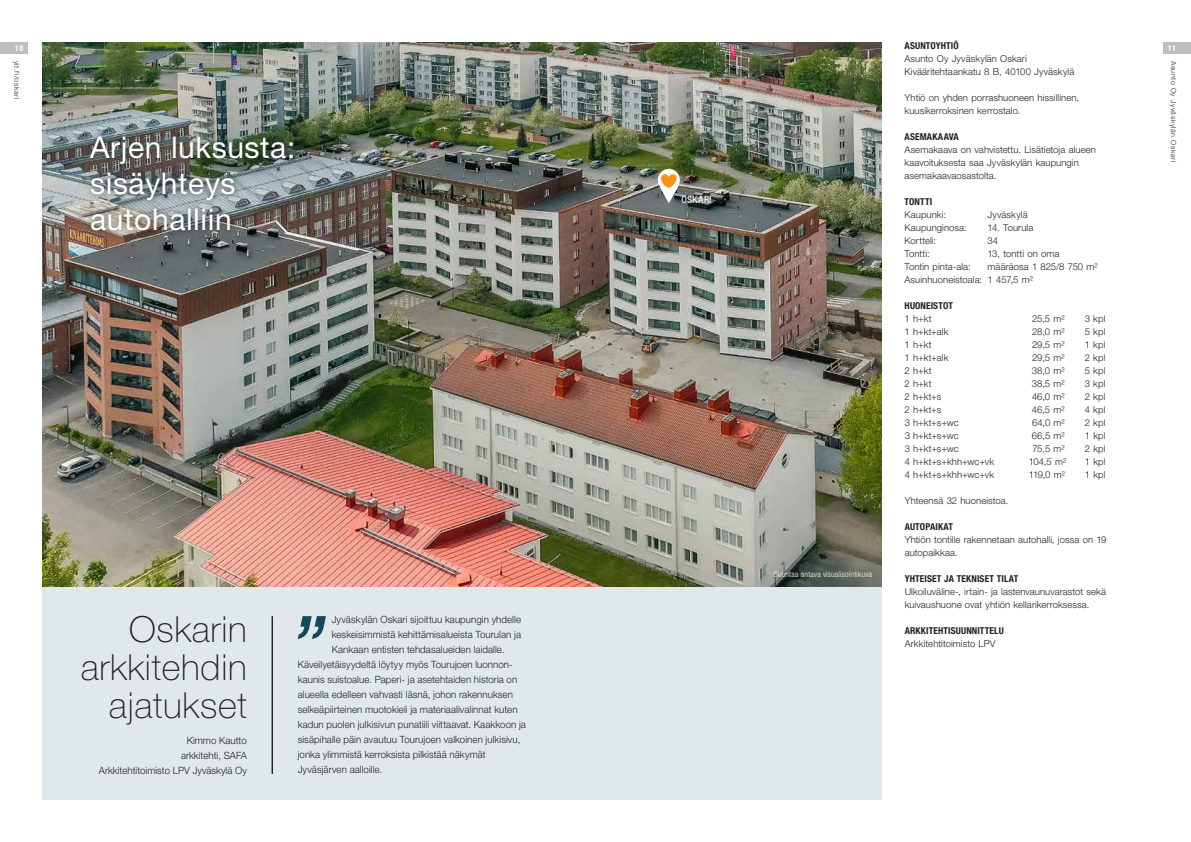
<style>
.page{position:relative;width:1191px;height:842px;background:#fff}
.page>*{position:absolute;margin:0;border:0;box-sizing:border-box;transform-origin:0 0}
.t1{font:100 36px/38px "Helvetica Neue LT Pro";letter-spacing:.02em;color:#231f20;text-align:right}
.t2{font:30px/36px "Helvetica Neue LT Pro";letter-spacing:.02em;color:#fff}
.t3{font:300 10px/15px "Helvetica Neue LT Pro";letter-spacing:.005em;color:#231f20;text-align:right}
.t4{font:condensed 10px "Helvetica Neue LT Pro";letter-spacing:.04em;color:#fff}
.t5{font:300 9.5px/13px "Helvetica Neue LT Pro";letter-spacing:.01em;color:#231f20}
.t6{font:700 condensed 9.5px "Helvetica Neue LT Pro";letter-spacing:.01em;color:#231f20}
.t7{font:300 condensed 8px "Helvetica Neue LT Pro";letter-spacing:.03em;color:#fff}
.t8{font:700 condensed 8px "Helvetica Neue LT Pro";color:#fff}
.t9{font:300 7px "Helvetica Neue LT Pro";letter-spacing:.08em;color:#231f20}
</style>
<div class="page">
<div style="left:0;top:43px;width:28px;height:11px;background:#bcbdc0"></div>
<div style="left:1162px;top:43px;width:29px;height:11px;background:#bcbdc0"></div>
<img style="left:43px;top:43px;width:839px;height:544px">
<div style="left:84px;top:131px;width:215px;height:105px;background:#231f20;opacity:.75"></div>
<div style="left:43px;top:587px;width:839px;height:212px;background:#e0e8ec"></div>
<hr style="left:271px;top:616px;width:2px;height:158px;background:#231f20">
<svg style="left:298px;top:616px;width:28px;height:23px"></svg>
<svg style="left:658px;top:169px;width:22px;height:34px"></svg>
<p class="t6" style="left:904px;top:40px;width:56px">ASUNTOYHTIÖ</p>
<p class="t5" style="left:904px;top:52px;width:171px">Asunto Oy Jyväskylän Oskari<br>Kivääritehtaankatu 8 B, 40100 Jyväskylä</p>
<p class="t5" style="left:904px;top:91px;width:176px">Yhtiö on yhden porrashuoneen hissillinen, kuusikerroksinen kerrostalo.</p>
<p class="t6" style="left:904px;top:131px;width:56px">ASEMAKAAVA</p>
<p class="t5" style="left:904px;top:143px;width:193px">Asemakaava on vahvistettu. Lisätietoja alueen kaavoituksesta saa Jyväskylän kaupungin asemakaavaosastolta.</p>
<p class="t6" style="left:904px;top:196px;width:29px">TONTTI</p>
<p class="t5" style="left:904px;top:208px;width:43px">Kaupunki:</p>
<p class="t5" style="left:987px;top:208px;width:42px">Jyväskylä</p>
<p class="t5" style="left:904px;top:221px;width:64px">Kaupunginosa:</p>
<p class="t5" style="left:987px;top:221px;width:47px">14. Tourula</p>
<p class="t5" style="left:904px;top:234px;width:33px">Kortteli:</p>
<p class="t5" style="left:987px;top:234px;width:12px">34</p>
<p class="t5" style="left:904px;top:247px;width:27px">Tontti:</p>
<p class="t5" style="left:987px;top:247px;width:73px">13, tontti on oma</p>
<p class="t5" style="left:904px;top:260px;width:68px">Tontin pinta-ala:</p>
<p class="t8" style="left:15px;top:44px;width:10px">10</p>
<p class="t8" style="left:1167px;top:44px;width:10px">11</p>
<p class="t9" style="left:21px;top:61px;width:40px;rotate:90deg">yit.fi/oskari</p>
<p class="t9" style="left:1177px;top:61px;width:103px;rotate:90deg">Asunto Oy Jyväskylän Oskari</p>
<h2 class="t2" style="left:90px;top:128px;width:207px">Arjen luksusta: sisäyhteys autohalliin</h2>
<p class="t4" style="left:681px;top:194px;width:32px">OSKARI</p>
<p class="t5" style="left:904px;top:260px;width:195px;text-indent:83px">määräosa 1 825/8 750 m²<br>Asuinhuoneistoala: 1 457,5 m²</p>
<p class="t6" style="left:904px;top:300px;width:50px">HUONEISTOT</p>
<p class="t5" style="left:904px;top:312px;width:29px">1 h+kt</p>
<p class="t5" style="left:1032px;top:312px;width:34px">25,5 m²</p>
<p class="t5" style="left:1084px;top:312px;width:22px">3 kpl</p>
<p class="t5" style="left:904px;top:325px;width:45px">1 h+kt+alk</p>
<p class="t5" style="left:1032px;top:325px;width:34px">28,0 m²</p>
<p class="t5" style="left:1084px;top:325px;width:22px">5 kpl</p>
<p class="t5" style="left:904px;top:338px;width:29px">1 h+kt</p>
<p class="t5" style="left:1032px;top:338px;width:34px">29,5 m²</p>
<p class="t5" style="left:1084px;top:338px;width:22px">1 kpl</p>
<p class="t5" style="left:904px;top:351px;width:45px">1 h+kt+alk</p>
<p class="t5" style="left:1032px;top:351px;width:34px">29,5 m²</p>
<p class="t5" style="left:1084px;top:351px;width:22px">2 kpl</p>
<p class="t5" style="left:904px;top:364px;width:29px">2 h+kt</p>
<p class="t5" style="left:1032px;top:364px;width:34px">38,0 m²</p>
<p class="t5" style="left:1084px;top:364px;width:22px">5 kpl</p>
<p class="t5" style="left:904px;top:377px;width:29px">2 h+kt</p>
<p class="t5" style="left:1031px;top:377px;width:34px">38,5 m²</p>
<p class="t5" style="left:1084px;top:377px;width:22px">3 kpl</p>
<p class="t5" style="left:904px;top:390px;width:38px">2 h+kt+s</p>
<p class="t5" style="left:1032px;top:390px;width:34px">46,0 m²</p>
<p class="t5" style="left:1084px;top:390px;width:22px">2 kpl</p>
<p class="t5" style="left:904px;top:403px;width:38px">2 h+kt+s</p>
<p class="t5" style="left:1032px;top:403px;width:34px">46,5 m²</p>
<p class="t5" style="left:1084px;top:403px;width:22px">4 kpl</p>
<p class="t5" style="left:904px;top:416px;width:56px">3 h+kt+s+wc</p>
<p class="t5" style="left:1032px;top:416px;width:34px">64,0 m²</p>
<p class="t5" style="left:1084px;top:416px;width:22px">2 kpl</p>
<p class="t5" style="left:904px;top:429px;width:56px">3 h+kt+s+wc</p>
<p class="t5" style="left:1031px;top:429px;width:34px">66,5 m²</p>
<p class="t5" style="left:1084px;top:429px;width:22px">1 kpl</p>
<p class="t5" style="left:904px;top:442px;width:56px">3 h+kt+s+wc</p>
<p class="t5" style="left:1032px;top:442px;width:34px">75,5 m²</p>
<p class="t5" style="left:1084px;top:442px;width:22px">2 kpl</p>
<p class="t5" style="left:904px;top:455px;width:91px">4 h+kt+s+khh+wc+vk</p>
<p class="t5" style="left:1028px;top:455px;width:39px">104,5 m²</p>
<p class="t5" style="left:1084px;top:455px;width:22px">1 kpl</p>
<p class="t5" style="left:904px;top:468px;width:91px">4 h+kt+s+khh+wc+vk</p>
<p class="t5" style="left:1028px;top:468px;width:38px">119,0 m²</p>
<p class="t5" style="left:1084px;top:468px;width:22px">1 kpl</p>
<p class="t5" style="left:904px;top:494px;width:105px">Yhteensä 32 huoneistoa.</p>
<p class="t6" style="left:904px;top:521px;width:50px">AUTOPAIKAT</p>
<p class="t5" style="left:904px;top:533px;width:203px">Yhtiön tontille rakennetaan autohalli, jossa on 19 autopaikkaa.</p>
<p class="t6" style="left:904px;top:573px;width:115px">YHTEISET JA TEKNISET TILAT</p>
<p class="t5" style="left:904px;top:585px;width:203px">Ulkoiluväline-, irtain- ja lastenvaunuvarastot sekä kuivaushuone ovat yhtiön kellarikerroksessa.</p>
<p class="t6" style="left:904px;top:625px;width:101px">ARKKITEHTISUUNNITTELU</p>
<p class="t5" style="left:904px;top:637px;width:92px">Arkkitehtitoimisto LPV</p>
<p class="t7" style="left:774px;top:570px;width:100px">Suuntaa antava visualisointikuva</p>
<h1 class="t1" style="left:81px;top:610px;width:168px">Oskarin arkkitehdin ajatukset</h1>
<p class="t3" style="left:332px;top:612px;width:191px">Jyväskylän Oskari sijoittuu kaupungin yhdelle</p>
<p class="t3" style="left:332px;top:627px;width:191px">keskeisimmistä kehittämisalueista Tourulan ja</p>
<p class="t3" style="left:332px;top:642px;width:174px">Kankaan entisten tehdasalueiden laidalle.</p>
<p class="t3" style="left:298px;top:657px;width:216px">Käveilyetäisyydeltä löytyy myös Tourujoen luonnon-</p>
<p class="t3" style="left:298px;top:672px;width:221px">kaunis suistoalue. Paperi- ja asetehtaiden historia on</p>
<p class="t3" style="left:298px;top:687px;width:217px">alueella edelleen vahvasti läsnä, johon rakennuksen</p>
<p class="t3" style="left:298px;top:702px;width:221px">selkeäpiirteinen muotokieli ja materiaalivalinnat kuten</p>
<p class="t3" style="left:298px;top:717px;width:230px">kadun puolen julkisivun punatiili viittaavat. Kaakkoon ja</p>
<p class="t3" style="left:298px;top:732px;width:224px">sisäpihalle päin avautuu Tourujoen valkoinen julkisivu,</p>
<p class="t3" style="left:298px;top:747px;width:189px">jonka ylimmistä kerroksista pilkistää näkymät</p>
<p class="t3" style="left:298px;top:762px;width:86px">Jyväsjärven aalloille.</p>
<p class="t3" style="left:99px;top:732px;width:149px">Kimmo Kautto<br>arkkitehti, SAFA<br>Arkkitehtitoimisto LPV Jyväskylä Oy</p>
</div>
